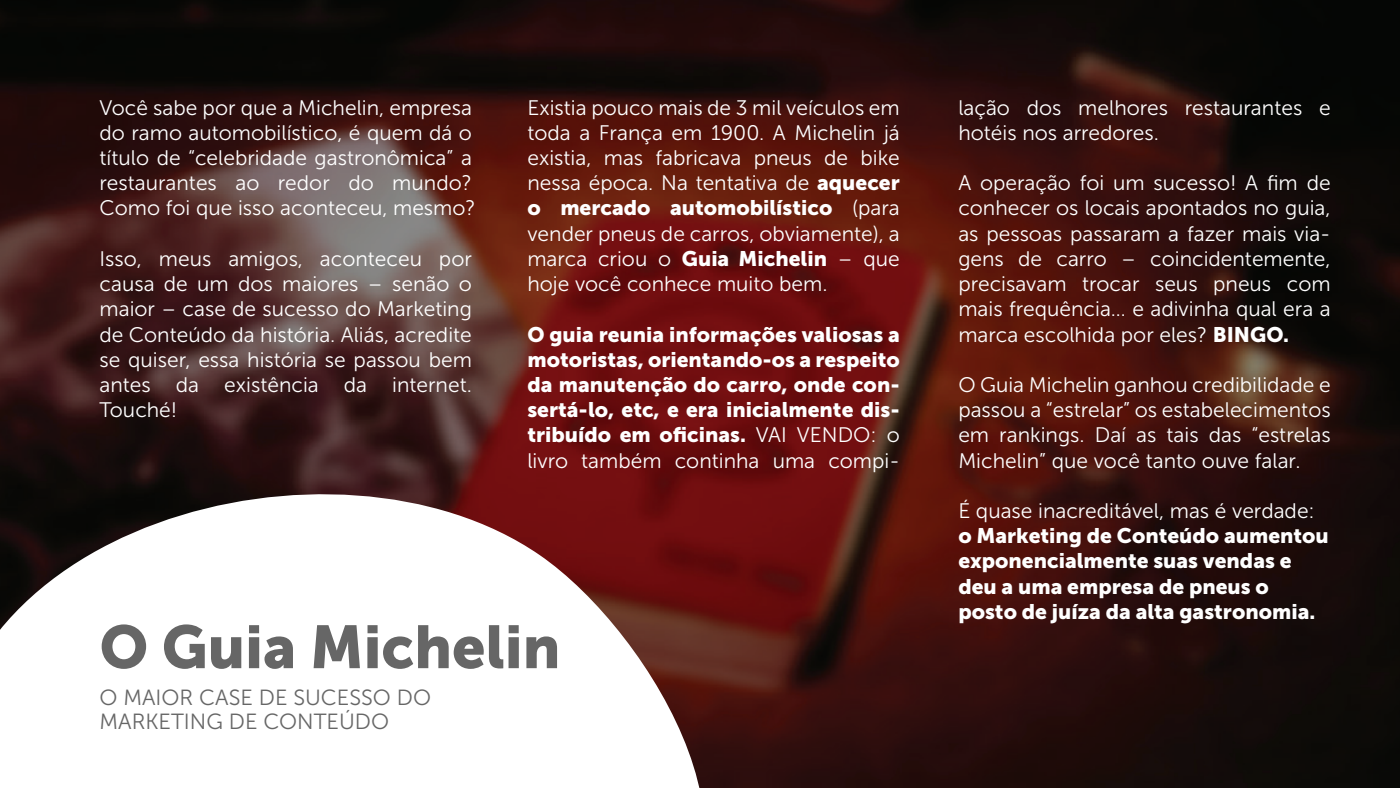
<style>
.page{position:relative;width:1400px;height:788px;background:#fff}
.page>*{position:absolute;margin:0;border:0;box-sizing:border-box;transform-origin:0 0}
.t1{font:60.11px "Museo Sans 900";color:#666}
.t2{font:21.88px/24.5px "Museo Sans 300";color:#666}
.t3{font:21px/25.2px "Museo Sans 300";color:#fff;text-align:justify}
.t4{font:21px/25.2px "Museo Sans 900";color:#fff;text-align:justify}
.s1{font-family:"Museo Sans 900"}
.s2{font-family:"Museo Sans 300"}
</style>
<div class="page">
<img style="left:0;top:0;width:1400px;height:788px">
<svg style="left:0;top:414px;width:793px;height:374px"></svg>
<p class="t3" style="left:100px;top:95px;width:378px;text-align:left">Você sabe por que a Michelin, empresa do ramo automobilístico, é quem dá o título de “celebridade gastronômica” a restaurantes ao redor do mundo?<br>Como foi que isso aconteceu, mesmo?</p>
<p class="t3" style="left:100px;top:246px;width:374px">Isso, meus amigos, aconteceu por causa de um dos maiores – senão o maior – case de sucesso do Marketing de Conteúdo da história. Aliás, acredite se quiser, essa história se passou bem antes da existência da internet.<br>Touché!</p>
<p class="t3" style="left:527px;top:95px;width:374px">Existia pouco mais de 3 mil veículos em toda a França em 1900. A Michelin já existia, mas fabricava pneus de bike nessa época. Na tentativa de <span class="s1">aquecer</span></p>
<p class="t4" style="left:527px;top:195px;width:374px">o mercado automobilístico <span class="s2">(para</span></p>
<p class="t3" style="left:527px;top:221px;width:374px">vender pneus de carros, obviamente), a marca criou o <span class="s1">Guia Michelin</span> – que hoje você conhece muito bem.</p>
<p class="t4" style="left:527px;top:321px;width:374px">O guia reunia informações valiosas a motoristas, orientando-os a respeito da manutenção do carro, onde con&shy;sertá-lo, etc, e era inicialmente dis&shy;tribuído em oficinas. <span class="s2">VAI VENDO: o</span></p>
<p class="t3" style="left:527px;top:448px;width:374px">livro também continha uma compi-</p>
<h1 class="t1" style="left:100px;top:613px;width:462px">O Guia Michelin</h1>
<p class="t2" style="left:100px;top:685px;width:333px">O MAIOR CASE DE SUCESSO DO<br>MARKETING DE CONTEÚDO</p>
<p class="t3" style="left:958px;top:95px;width:374px">lação dos melhores restaurantes e hotéis nos arredores.</p>
<p class="t3" style="left:958px;top:170px;width:374px">A operação foi um sucesso! A fim de conhecer os locais apontados no guia, as pessoas passaram a fazer mais via&shy;gens de carro – coincidentemente, precisavam trocar seus pneus com mais frequência… e adivinha qual era a marca escolhida por eles? <span class="s1">BINGO.</span></p>
<p class="t3" style="left:958px;top:372px;width:374px">O Guia Michelin ganhou credibilidade e passou a “estrelar” os estabelecimentos em rankings. Daí as tais das “estrelas Michelin” que você tanto ouve falar.</p>
<p class="t3" style="left:958px;top:498px;width:358px">É quase inacreditável, mas é verdade:</p>
<p class="t4" style="left:958px;top:523px;width:372px;text-align:left">o Marketing de Conteúdo aumentou exponencialmente suas vendas e deu a uma empresa de pneus o posto de juíza da alta gastronomia.</p>
</div>
